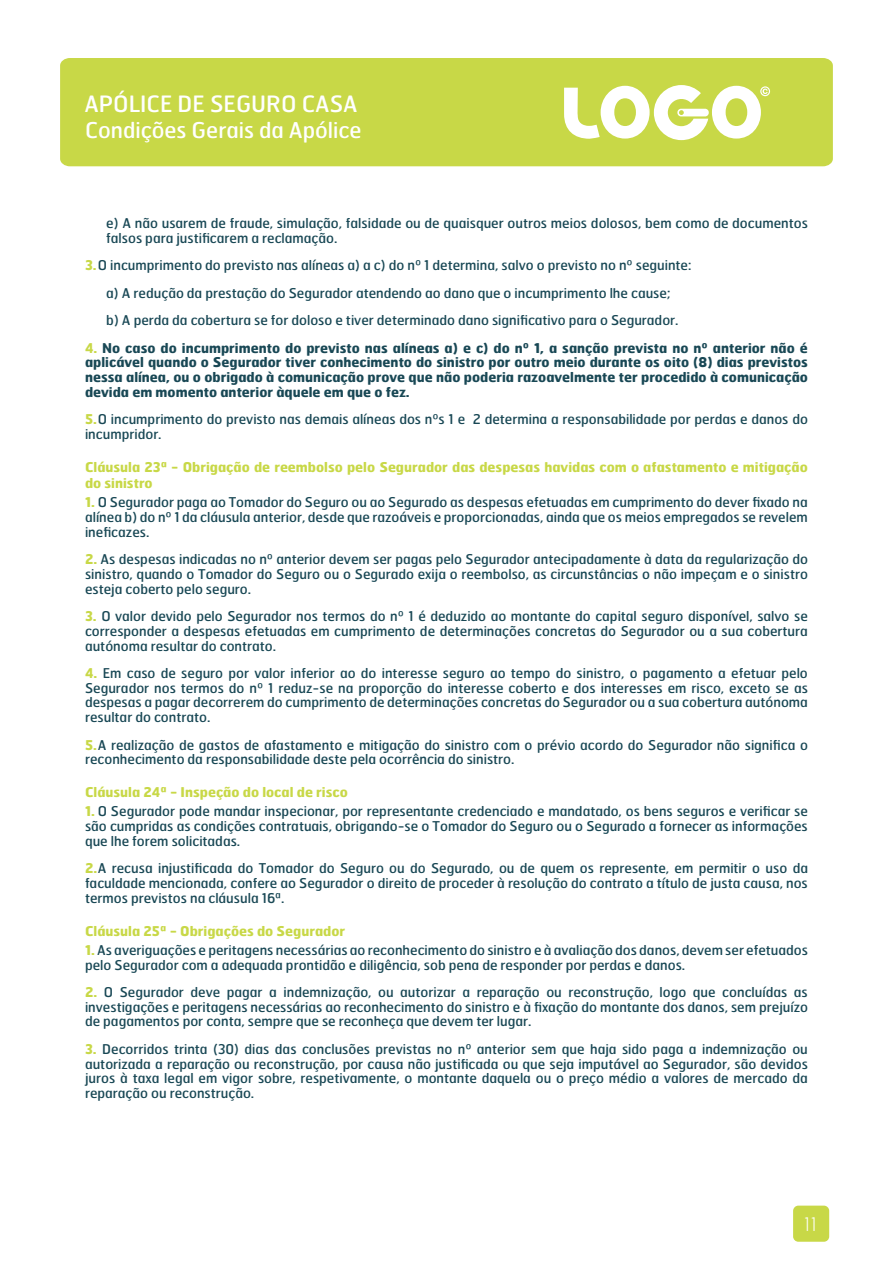
<style>
.page{position:relative;width:893px;height:1263px;background:#fff}
.page>*{position:absolute;margin:0;border:0;box-sizing:border-box;transform-origin:0 0}
.t1{font:22.5px "Hermes";color:#fff}
.t2{font:21.75px "Hermes";color:#fff}
.t3{font:100 18.75px "Hermes";color:#fff}
.t4{font:13.5px/14.7px "Hermes";color:#194855;text-align:justify}
.t5{font:700 13.5px/14.7px "Hermes";color:#194855;text-align:justify}
.t6{font:700 13.5px/16.2px "Hermes";color:#c8d847}
.s1{font-weight:700;color:#c8d847}
.s2{color:#c8d847}
</style>
<div class="page">
<div style="left:793px;top:1205px;width:36px;height:37px;background:#c8d847;border-radius:5px"></div>
<div style="left:60px;top:58px;width:773px;height:108px;background:#c8d847"></div>
<svg style="left:564px;top:85px;width:206px;height:55px"></svg>
<h1 class="t1" style="left:85px;top:90px;width:275px">APÓLICE DE SEGURO CASA</h1>
<h2 class="t2" style="left:85px;top:117px;width:278px">Condições Gerais da Apólice</h2>
<p class="t4" style="left:106px;top:215px;width:703px">e) A não usarem de fraude, simulação, falsidade ou de quaisquer outros meios dolosos, bem como de documentos falsos para justificarem a reclamação.</p>
<p class="t4" style="left:106px;top:251px;width:587px;line-height:27.5px;text-align:left;text-indent:-21px"><span class="s1">3.</span>O incumprimento do previsto nas alíneas a) a c) do nº 1 determina, salvo o previsto no nº seguinte: a) A redução da prestação do Segurador atendendo ao dano que o incumprimento lhe cause;<br>b) A perda da cobertura se for doloso e tiver determinado dano significativo para o Segurador.</p>
<p class="t5" style="left:85px;top:340px;width:724px"><span class="s2">4.</span> No caso do incumprimento do previsto nas alíneas a) e c) do nº 1, a sanção prevista no nº anterior não é aplicável quando o Segurador tiver conhecimento do sinistro por outro meio durante os oito (8) dias previstos nessa alínea, ou o obrigado à comunicação prove que não poderia razoavelmente ter procedido à comunicação devida em momento anterior àquele em que o fez.</p>
<p class="t4" style="left:85px;top:412px;width:724px"><span class="s1">5.</span>O incumprimento do previsto nas demais alíneas dos nºs 1 e 2 determina a responsabilidade por perdas e danos do incumpridor.</p>
<p class="t6" style="left:85px;top:459px;width:724px">Cláusula 23ª - Obrigação de reembolso pelo Segurador das despesas havidas com o afastamento e mitigação do sinistro</p>
<p class="t4" style="left:85px;top:495px;width:724px"><span class="s1">1.</span> O Segurador paga ao Tomador do Seguro ou ao Segurado as despesas efetuadas em cumprimento do dever fixado na alínea b) do nº 1 da cláusula anterior, desde que razoáveis e proporcionadas, ainda que os meios empregados se revelem ineficazes.</p>
<p class="t4" style="left:85px;top:552px;width:724px"><span class="s1">2.</span> As despesas indicadas no nº anterior devem ser pagas pelo Segurador antecipadamente à data da regularização do sinistro, quando o Tomador do Seguro ou o Segurado exija o reembolso, as circunstâncias o não impeçam e o sinistro esteja coberto pelo seguro.</p>
<p class="t4" style="left:85px;top:608px;width:724px"><span class="s1">3.</span> O valor devido pelo Segurador nos termos do nº 1 é deduzido ao montante do capital seguro disponível, salvo se corresponder a despesas efetuadas em cumprimento de determinações concretas do Segurador ou a sua cobertura autónoma resultar do contrato.</p>
<p class="t4" style="left:85px;top:665px;width:724px"><span class="s1">4.</span> Em caso de seguro por valor inferior ao do interesse seguro ao tempo do sinistro, o pagamento a efetuar pelo Segurador nos termos do nº 1 reduz-se na proporção do interesse coberto e dos interesses em risco, exceto se as despesas a pagar decorrerem do cumprimento de determinações concretas do Segurador ou a sua cobertura autónoma resultar do contrato.</p>
<p class="t4" style="left:85px;top:737px;width:724px"><span class="s1">5.</span>A realização de gastos de afastamento e mitigação do sinistro com o prévio acordo do Segurador não significa o reconhecimento da responsabilidade deste pela ocorrência do sinistro.</p>
<p class="t6" style="left:85px;top:784px;width:264px">Cláusula 24ª - Inspeção do local de risco</p>
<p class="t4" style="left:85px;top:804px;width:724px"><span class="s1">1.</span> O Segurador pode mandar inspecionar, por representante credenciado e mandatado, os bens seguros e verificar se são cumpridas as condições contratuais, obrigando-se o Tomador do Seguro ou o Segurado a fornecer as informações que lhe forem solicitadas.</p>
<p class="t4" style="left:85px;top:861px;width:724px"><span class="s1">2.</span>A recusa injustificada do Tomador do Seguro ou do Segurado, ou de quem os represente, em permitir o uso da faculdade mencionada, confere ao Segurador o direito de proceder à resolução do contrato a título de justa causa, nos termos previstos na cláusula 16ª.</p>
<p class="t6" style="left:85px;top:922px;width:262px">Cláusula 25ª - Obrigações do Segurador</p>
<p class="t4" style="left:85px;top:942px;width:724px"><span class="s1">1.</span> As averiguações e peritagens necessárias ao reconhecimento do sinistro e à avaliação dos danos, devem ser efetuados pelo Segurador com a adequada prontidão e diligência, sob pena de responder por perdas e danos.</p>
<p class="t4" style="left:85px;top:984px;width:724px"><span class="s1">2.</span> O Segurador deve pagar a indemnização, ou autorizar a reparação ou reconstrução, logo que concluídas as investigações e peritagens necessárias ao reconhecimento do sinistro e à fixação do montante dos danos, sem prejuízo de pagamentos por conta, sempre que se reconheça que devem ter lugar.</p>
<p class="t4" style="left:85px;top:1041px;width:724px"><span class="s1">3.</span> Decorridos trinta (30) dias das conclusões previstas no nº anterior sem que haja sido paga a indemnização ou autorizada a reparação ou reconstrução, por causa não justificada ou que seja imputável ao Segurador, são devidos juros à taxa legal em vigor sobre, respetivamente, o montante daquela ou o preço médio a valores de mercado da reparação ou reconstrução.</p>
<h3 class="t3" style="left:804px;top:1212px;width:14px">11</h3>
</div>
